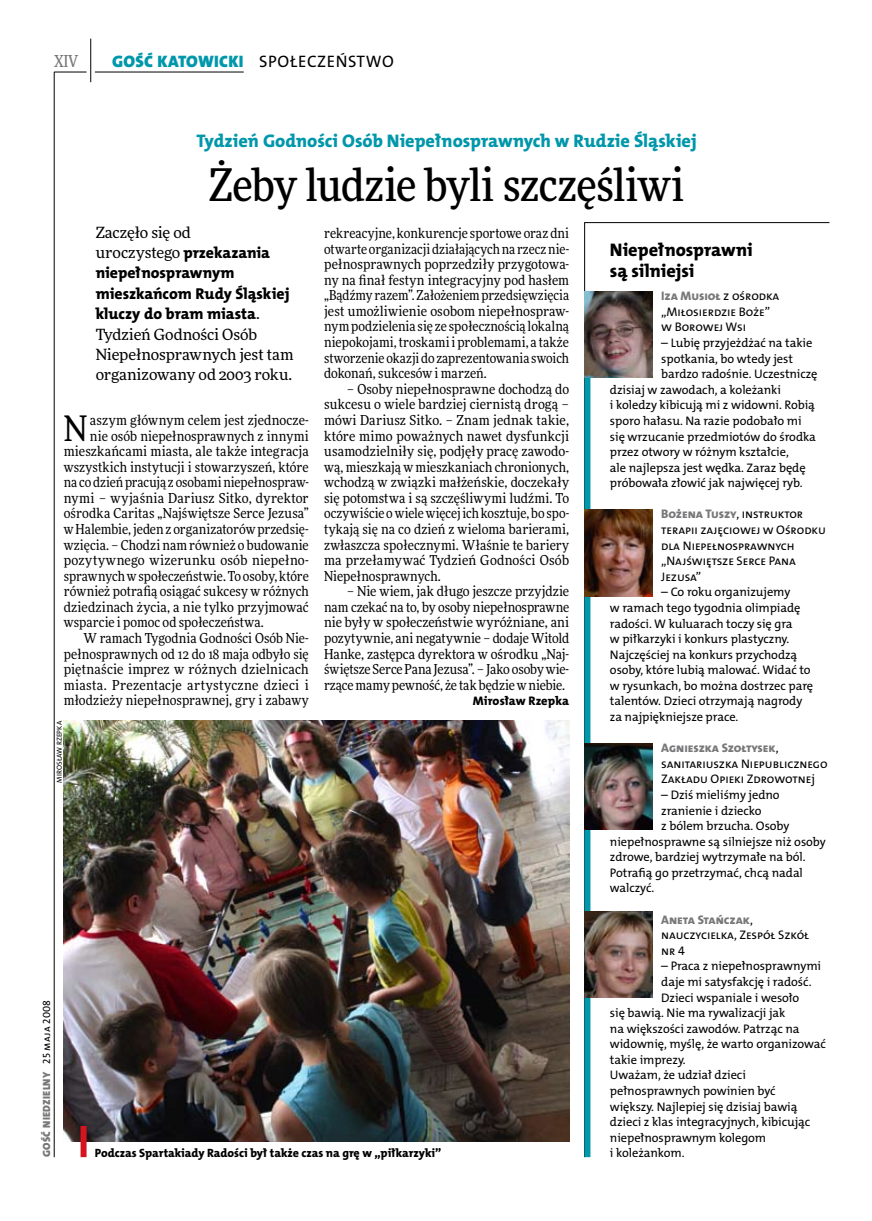
<style>
.page{position:relative;width:872px;height:1221px;background:#fff}
.page>*{position:absolute;margin:0;border:0;box-sizing:border-box;transform-origin:0 0}
.t1{font:500 45px "Freeday Narrow";letter-spacing:-.015em;color:#000}
.t2{font:35.25px "Freeday Narrow News";color:#000}
.t3{font:18.3px "The Mix HP8 Ex Bld";color:#0097aa}
.t4{font:18.3px/21.6px "The Mix HP8 Ex Bld";letter-spacing:.02em;color:#000}
.t5{font:16.65px "The Mix HP9 Blk";letter-spacing:.02em;color:#0097aa}
.t6{font:16.65px "The Mix HP5 Plain";color:#000}
.t7{font:500 16.5px "Freeday Narrow";color:#787779;scale:.9 1}
.t8{font:15.75px/20.4px "The Mix HP8 Ex Bld";letter-spacing:.01em;color:#000}
.t9{font:15.45px/20.4px "Freeday News";letter-spacing:-.005em;color:#000}
.t10{font:13.8px/15.6px "Freeday Narrow News";letter-spacing:.005em;color:#000;text-align:justify}
.t11{font:13.8px "Freeday Narrow News";letter-spacing:.025em;color:#000}
.t12{font:12.45px/15.6px "The Mix HP5 Plain";letter-spacing:-.005em;color:#000}
.t13{font:12.45px "The Mix HP8 Ex Bld";letter-spacing:-.005em;color:#787779}
.t14{font:12.45px "The Mix HP8 Ex Bld";letter-spacing:.01em;color:#000}
.t15{font:12px "The Mix HP8 Ex Bld";letter-spacing:-.005em;color:#000}
.t16{font:10.5px "The Mix HP9 Blk";letter-spacing:.025em;color:#787779}
.t17{font:7.2px "The Mix HP5 Plain";color:#000}
.s1{font-family:"The Mix HP8 Ex Bld";font-size:15.75px}
.s2{font-family:"Freeday News";font-size:15.45px}
.s3{font-family:"The Mix HP5 Plain";color:#000}
</style>
<div class="page">
<hr style="left:54px;top:72px;width:1px;height:1085px;background:#000">
<hr style="left:90px;top:39px;width:1px;height:43px;background:#000">
<hr style="left:54px;top:72px;width:33px;height:1px;background:#000">
<hr style="left:95px;top:72px;width:149px;height:1px;background:#000">
<svg style="left:584px;top:222px;width:246px;height:935px"></svg>
<div style="left:584px;top:324px;width:6px;height:832px;background:#0097aa"></div>
<img style="left:584px;top:291px;width:68px;height:87px">
<img style="left:584px;top:509px;width:68px;height:87px">
<img style="left:584px;top:743px;width:68px;height:86px">
<img style="left:584px;top:911px;width:68px;height:86px">
<img style="left:64px;top:721px;width:505px;height:420px">
<div style="left:81px;top:1125px;width:6px;height:31px;background:#d4151f"></div>
<p class="t7" style="left:54px;top:50px;width:28px">XIV</p>
<p class="t5" style="left:112px;top:50px;width:133px">GOŚĆ KATOWICKI</p>
<p class="t6" style="left:259px;top:50px;width:11px">spo</p>
<p class="t6" style="left:290px;top:50px;width:71px">łeczeństwo</p>
<h3 class="t3" style="left:196px;top:129px;width:502px">Tydzień Godności Osób Niepełnosprawnych w Rudzie Śląskiej</h3>
<h1 class="t1" style="left:209px;top:157px;width:477px">Żeby ludzie byli szczęśliwi</h1>
<p class="t9" style="left:96px;top:222px;width:176px">Zaczęło się od uroczystego <span class="s1">przekazania</span></p>
<p class="t8" style="left:96px;top:263px;width:196px">niepełnosprawnym mieszkańcom Rudy Śląskiej kluczy do bram miasta<span class="s2">.</span></p>
<p class="t9" style="left:96px;top:324px;width:199px">Tydzień Godności Osób<br>Niepełnosprawnych jest tam organizowany od 2003 roku.</p>
<p class="t10" style="left:324px;top:225px;width:246px">rekreacyjne, konkurencje sportowe oraz dni otwarte organizacji działających na rzecz nie&shy;pełnosprawnych poprzedziły przygotowa&shy;ny na finał festyn integracyjny pod hasłem „Bądźmy razem”. Założeniem przedsięwzięcia jest umożliwienie osobom niepełnospraw&shy;nym podzielenia się ze społecznością lokalną niepokojami, troskami i problemami, a także stworzenie okazji do zaprezentowania swoich dokonań, sukcesów i marzeń.</p>
<p class="t10" style="left:324px;top:381px;width:246px;text-indent:23px">– Osoby niepełnosprawne dochodzą do sukcesu o wiele bardziej ciernistą drogą – mówi Dariusz Sitko. – Znam jednak takie, które mimo poważnych nawet dysfunkcji usamodzielniły się, podjęły pracę zawodo&shy;wą, mieszkają w mieszkaniach chronionych, wchodzą w związki małżeńskie, doczekały się potomstwa i są szczęśliwymi ludźmi. To oczywiście o wiele więcej ich kosztuje, bo spo&shy;tykają się na co dzień z wieloma barierami, zwłaszcza społecznymi. Właśnie te bariery ma przełamywać Tydzień Godności Osób Niepełnosprawnych.</p>
<p class="t10" style="left:324px;top:583px;width:246px;text-indent:23px">– Nie wiem, jak długo jeszcze przyjdzie nam czekać na to, by osoby niepełnosprawne nie były w społeczeństwie wyróżniane, ani pozytywnie, ani negatywnie – dodaje Witold Hanke, zastępca dyrektora w ośrodku „Naj&shy;świętsze Serce Pana Jezusa”. – Jako osoby wie&shy;rzące mamy pewność, że tak będzie w niebie.</p>
<p class="t14" style="left:473px;top:693px;width:98px">Mirosław Rzepka</p>
<h3 class="t4" style="left:610px;top:239px;width:144px">Niepełnosprawni są silniejsi</h3>
<p class="t13" style="left:661px;top:288px;width:120px">Iza Musioł <span class="s3">z ośrodka</span></p>
<p class="t12" style="left:661px;top:304px;width:110px">„Miłosierdzie Boże” w Borowej Wsi</p>
<p class="t12" style="left:661px;top:335px;width:153px">– Lubię przyjeżdżać na takie</p>
<p class="t12" style="left:661px;top:351px;width:133px">spotkania, bo wtedy jest</p>
<p class="t12" style="left:661px;top:366px;width:158px">bardzo radośnie. U czestniczę</p>
<p class="t12" style="left:610px;top:382px;width:172px">dzisiaj w zawodach, a koleżanki</p>
<p class="t12" style="left:610px;top:397px;width:206px">i koledzy kibicują mi z widowni. Robią</p>
<p class="t12" style="left:610px;top:413px;width:193px">sporo hałasu. Na razie podobało mi</p>
<p class="t12" style="left:610px;top:428px;width:207px">się wrzucanie przedmiotów do środka</p>
<p class="t12" style="left:610px;top:444px;width:180px">przez otwory w różnym kształcie,</p>
<p class="t12" style="left:610px;top:460px;width:197px">ale najlepsza jest wędka. Zaraz będę</p>
<p class="t12" style="left:610px;top:475px;width:194px">próbowała złowić jak najwięcej ryb.</p>
<p class="t13" style="left:661px;top:506px;width:143px">Bożena Tuszy<span class="s3">, instruktor</span></p>
<p class="t12" style="left:661px;top:522px;width:166px">terapii zajęciowej w Ośrodku dla Niepełnosprawnych „Najświętsze Serce Pana<br>Jezusa”</p>
<p class="t12" style="left:610px;top:584px;width:205px;text-indent:51px">– Co roku organizujemy<br>w ramach tego tygodnia olimpiadę radości. W kuluarach toczy się gra<br>w piłkarzyki i konkurs plastyczny.<br>Najczęściej na konkurs przychodzą osoby, które lubią malować. Widać to w rysunkach, bo można dostrzec parę talentów. Dzieci otrzymają nagrody za najpiękniejsze prace.</p>
<p class="t13" style="left:661px;top:740px;width:119px">Agnieszka Szołtysek<span class="s3">,</span></p>
<p class="t12" style="left:661px;top:755px;width:168px">sanitariuszka Niepublicznego<br>Zakładu Opieki Zdrowotnej</p>
<p class="t12" style="left:661px;top:787px;width:120px">– Dziś mieliśmy jedno</p>
<p class="t12" style="left:661px;top:802px;width:102px">zranienie i dziecko</p>
<p class="t12" style="left:661px;top:818px;width:130px">z bólem brzucha. Osoby</p>
<p class="t12" style="left:610px;top:833px;width:218px">niepełnosprawne są silniejsze niż osoby</p>
<p class="t12" style="left:610px;top:849px;width:197px">zdrowe, bardziej wytrzymałe na ból.</p>
<p class="t12" style="left:610px;top:864px;width:194px">Potrafią go przetrzymać, chcą nadal</p>
<p class="t12" style="left:610px;top:880px;width:46px">walczyć.</p>
<p class="t13" style="left:661px;top:911px;width:93px">Aneta Stańczak<span class="s3">,</span></p>
<p class="t12" style="left:661px;top:927px;width:149px">nauczycielka, Zespół Szkół nr 4</p>
<p class="t12" style="left:661px;top:958px;width:161px">– Praca z niepełnosprawnymi</p>
<p class="t12" style="left:661px;top:973px;width:152px">daje mi satysfakcję i radość.</p>
<p class="t12" style="left:661px;top:989px;width:140px">Dzieci wspaniale i wesoło</p>
<p class="t12" style="left:610px;top:1005px;width:177px">się bawią. Nie ma rywalizacji jak</p>
<p class="t12" style="left:610px;top:1020px;width:191px">na większości zawodów. Patrząc na</p>
<p class="t12" style="left:610px;top:1036px;width:217px">widownię, myślę, że warto organizować</p>
<p class="t12" style="left:610px;top:1051px;width:77px">takie imprezy.</p>
<p class="t12" style="left:610px;top:1067px;width:137px">Uważam, że udział dzieci</p>
<p class="t12" style="left:610px;top:1083px;width:167px">pełnosprawnych powinien być</p>
<p class="t12" style="left:610px;top:1098px;width:189px">większy. Najlepiej się dzisiaj bawią</p>
<p class="t12" style="left:610px;top:1114px;width:202px">dzieci z klas integracyjnych, kibicując</p>
<p class="t12" style="left:610px;top:1129px;width:158px">niepełnosprawnym kolegom</p>
<p class="t12" style="left:610px;top:1145px;width:76px">i koleżankom.</p>
<h2 class="t2" style="left:64px;top:406px;width:25px">N</h2>
<p class="t10" style="left:90px;top:412px;width:220px">aszym głównym celem jest zjednocze-</p>
<p class="t10" style="left:90px;top:427px;width:220px">nie osób niepełnosprawnych z innymi</p>
<p class="t10" style="left:64px;top:443px;width:246px">mieszkańcami miasta, ale także integracja</p>
<p class="t10" style="left:64px;top:459px;width:246px">wszystkich instytucji i stowarzyszeń, które</p>
<p class="t10" style="left:64px;top:474px;width:246px">na co dzień pracują z osobami niepełnospraw-</p>
<p class="t10" style="left:64px;top:490px;width:246px">nymi – wyjaśnia Dariusz Sitko, dyrektor</p>
<p class="t10" style="left:64px;top:505px;width:246px">ośrodka Caritas „Najświętsze Serce Jezusa”</p>
<p class="t10" style="left:64px;top:521px;width:246px">w Halembie, jeden z organizatorów przedsię-</p>
<p class="t10" style="left:64px;top:536px;width:246px">wzięcia. – Chodzi nam również o budowanie</p>
<p class="t11" style="left:64px;top:551px;width:246px">pozytywnego wizerunku osób niepełno-</p>
<p class="t10" style="left:64px;top:568px;width:246px">sprawnych w społeczeństwie. To osoby, które</p>
<p class="t10" style="left:64px;top:583px;width:246px">również potrafią osiągać sukcesy w różnych</p>
<p class="t10" style="left:64px;top:599px;width:246px">dziedzinach życia, a nie tylko przyjmować</p>
<p class="t10" style="left:64px;top:614px;width:201px">wsparcie i pomoc od społeczeństwa.</p>
<p class="t10" style="left:83px;top:630px;width:227px">W ramach Tygodnia Godności Osób Nie-</p>
<p class="t10" style="left:64px;top:645px;width:246px">pełnosprawnych od 12 do 18 maja odbyło się</p>
<p class="t10" style="left:64px;top:661px;width:246px">piętnaście imprez w różnych dzielnicach</p>
<p class="t11" style="left:64px;top:676px;width:246px">miasta. Prezentacje artystyczne dzieci i</p>
<p class="t10" style="left:64px;top:692px;width:246px">młodzieży niepełnosprawnej, gry i zabawy</p>
<p class="t17" style="left:55px;top:782px;width:63px;rotate:-90deg">mirosław rzepka</p>
<p class="t16" style="left:40px;top:1156px;width:159px;rotate:-90deg">GOŚĆ NIEDZIELNY <span class="s3">25 maja 2008</span></p>
<p class="t15" style="left:95px;top:1145px;width:348px">Podczas Spartakiady Radości był także czas na grę w „piłkarzyki”</p>
</div>
